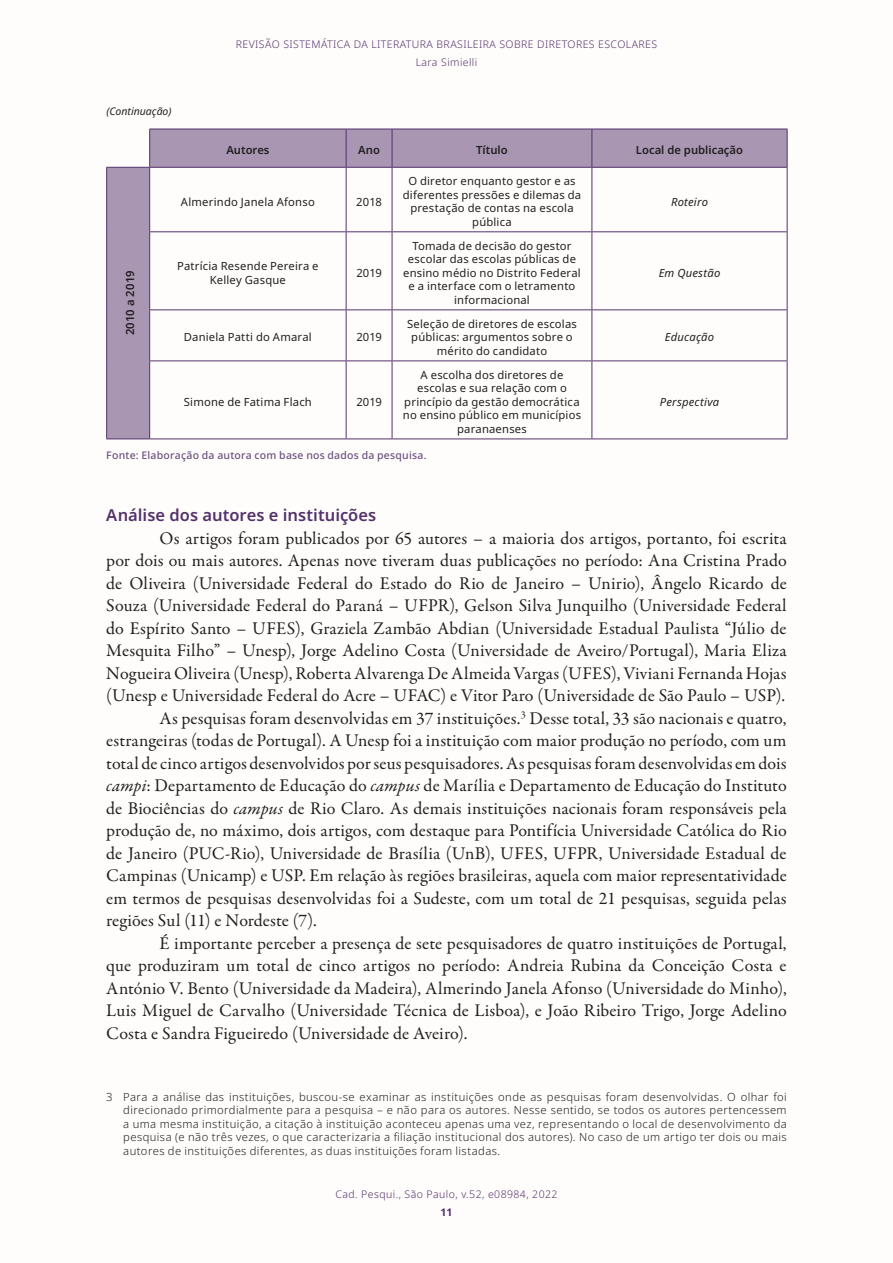
<style>
.page{position:relative;width:893px;height:1263px;background:#fff}
.page>*{position:absolute;margin:0;border:0;box-sizing:border-box;transform-origin:0 0}
.Texto{font:18px/22.5px "Garamond Premr Pro";color:#231f20;text-align:justify}
.subtitulo_2{font:600 16.5px "Noto Sans";color:#54316c}
.tabela_corpo{font:11.25px/13.5px "Noto Sans";letter-spacing:.02em;color:#231f20;text-align:center}
.nota_rodapé{font:300 11.25px/13.5px "Noto Sans";letter-spacing:.03em;color:#231f20;text-align:justify}
.tabela_corpo-2{font:italic 11.25px "Noto Sans";letter-spacing:.015em;color:#231f20}
.tabela_cabeçalho{font:600 11.25px "Noto Sans";color:#231f20}
.tabela_corpo-3{font:600 11.25px "Noto Sans";letter-spacing:.015em;color:#231f20}
.t1{font:300 10.5px/18px "Noto Sans";letter-spacing:.04em;color:#54316c;text-align:center}
.tabela_fonte_nota{font:500 10.5px "Noto Sans";letter-spacing:.02em;color:#6c517f}
.tabela_titulo_2{font:italic 10.5px "Noto Sans";color:#231f20}
.t2{font:700 10.5px "Noto Sans";color:#54316c}
.s1{font-style:italic}
</style>
<div class="page">
<svg style="left:107px;top:130px;width:680px;height:308px"></svg>
<hr style="left:149px;top:129px;width:1px;height:38px;background:#54316c">
<hr style="left:346px;top:129px;width:1px;height:38px;background:#54316c">
<hr style="left:392px;top:129px;width:1px;height:38px;background:#54316c">
<hr style="left:591px;top:129px;width:1px;height:38px;background:#54316c">
<hr style="left:787px;top:129px;width:1px;height:38px;background:#54316c">
<hr style="left:106px;top:167px;width:44px;height:1px;background:#54316c">
<hr style="left:106px;top:168px;width:1px;height:64px;background:#54316c">
<hr style="left:106px;top:232px;width:1px;height:78px;background:#54316c">
<hr style="left:106px;top:310px;width:1px;height:51px;background:#54316c">
<hr style="left:106px;top:361px;width:1px;height:77px;background:#54316c">
<hr style="left:106px;top:438px;width:44px;height:1px;background:#54316c">
<hr style="left:150px;top:167px;width:196px;height:1px;background:#54316c">
<hr style="left:149px;top:168px;width:1px;height:63px;background:#54316c">
<hr style="left:346px;top:167px;width:46px;height:1px;background:#54316c">
<hr style="left:346px;top:168px;width:1px;height:63px;background:#54316c">
<hr style="left:392px;top:167px;width:200px;height:1px;background:#54316c">
<hr style="left:392px;top:168px;width:1px;height:63px;background:#54316c">
<hr style="left:592px;top:167px;width:195px;height:1px;background:#54316c">
<hr style="left:591px;top:168px;width:1px;height:63px;background:#54316c">
<hr style="left:787px;top:168px;width:1px;height:63px;background:#54316c">
<hr style="left:149px;top:231px;width:197px;height:1px;background:#54316c">
<hr style="left:149px;top:232px;width:1px;height:77px;background:#54316c">
<hr style="left:346px;top:231px;width:46px;height:1px;background:#54316c">
<hr style="left:346px;top:232px;width:1px;height:77px;background:#54316c">
<hr style="left:392px;top:231px;width:200px;height:1px;background:#54316c">
<hr style="left:392px;top:232px;width:1px;height:77px;background:#54316c">
<hr style="left:592px;top:231px;width:195px;height:1px;background:#54316c">
<hr style="left:591px;top:232px;width:1px;height:77px;background:#54316c">
<hr style="left:787px;top:232px;width:1px;height:77px;background:#54316c">
<hr style="left:149px;top:309px;width:197px;height:1px;background:#54316c">
<hr style="left:149px;top:310px;width:1px;height:50px;background:#54316c">
<hr style="left:346px;top:309px;width:46px;height:1px;background:#54316c">
<hr style="left:346px;top:310px;width:1px;height:50px;background:#54316c">
<hr style="left:392px;top:309px;width:200px;height:1px;background:#54316c">
<hr style="left:392px;top:310px;width:1px;height:50px;background:#54316c">
<hr style="left:592px;top:309px;width:195px;height:1px;background:#54316c">
<hr style="left:591px;top:310px;width:1px;height:50px;background:#54316c">
<hr style="left:787px;top:310px;width:1px;height:50px;background:#54316c">
<hr style="left:149px;top:360px;width:197px;height:1px;background:#54316c">
<hr style="left:149px;top:361px;width:1px;height:77px;background:#54316c">
<hr style="left:346px;top:360px;width:46px;height:1px;background:#54316c">
<hr style="left:346px;top:361px;width:1px;height:77px;background:#54316c">
<hr style="left:392px;top:360px;width:200px;height:1px;background:#54316c">
<hr style="left:392px;top:361px;width:1px;height:77px;background:#54316c">
<hr style="left:592px;top:360px;width:195px;height:1px;background:#54316c">
<hr style="left:591px;top:361px;width:1px;height:77px;background:#54316c">
<hr style="left:787px;top:361px;width:1px;height:77px;background:#54316c">
<hr style="left:150px;top:438px;width:196px;height:1px;background:#54316c">
<hr style="left:346px;top:438px;width:46px;height:1px;background:#54316c">
<hr style="left:392px;top:438px;width:200px;height:1px;background:#54316c">
<hr style="left:592px;top:438px;width:195px;height:1px;background:#54316c">
<hr style="left:149px;top:129px;width:197px;height:1px;background:#54316c">
<hr style="left:346px;top:129px;width:46px;height:1px;background:#54316c">
<hr style="left:392px;top:129px;width:200px;height:1px;background:#54316c">
<hr style="left:592px;top:129px;width:195px;height:1px;background:#54316c">
<p class="t1" style="left:236px;top:36px;width:423px">REVISÃO SISTEMÁTICA DA LITERATURA BRASILEIRA SOBRE DIRETORES ESCOLARES<br>Lara Simielli</p>
<p class="tabela_titulo_2" style="left:106px;top:104px;width:67px">(Continuação)</p>
<p class="tabela_cabeçalho" style="left:226px;top:142px;width:45px">Autores</p>
<p class="tabela_cabeçalho" style="left:358px;top:142px;width:23px">Ano</p>
<p class="tabela_cabeçalho" style="left:476px;top:142px;width:33px">Título</p>
<p class="tabela_cabeçalho" style="left:636px;top:142px;width:109px">Local de publicação</p>
<p class="tabela_corpo" style="left:181px;top:195px;width:135px">Almerindo Janela Afonso</p>
<p class="tabela_corpo" style="left:356px;top:195px;width:27px">2018</p>
<p class="tabela_corpo" style="left:403px;top:175px;width:180px">O diretor enquanto gestor e as diferentes pressões e dilemas da prestação de contas na escola pública</p>
<p class="tabela_corpo-2" style="left:671px;top:193px;width:38px">Roteiro</p>
<p class="tabela_corpo-3" style="left:122px;top:335px;width:66px;rotate:-90deg">2010 a 2019</p>
<p class="tabela_corpo" style="left:177px;top:260px;width:143px">Patrícia Resende Pereira e<br>Kelley Gasque</p>
<p class="tabela_corpo" style="left:356px;top:266px;width:27px">2019</p>
<p class="tabela_corpo" style="left:184px;top:331px;width:129px">Daniela Patti do Amaral</p>
<p class="tabela_corpo" style="left:356px;top:331px;width:27px">2019</p>
<p class="tabela_corpo" style="left:184px;top:395px;width:129px">Simone de Fatima Flach</p>
<p class="tabela_corpo" style="left:356px;top:395px;width:27px">2019</p>
<p class="tabela_corpo" style="left:403px;top:239px;width:179px">Tomada de decisão do gestor escolar das escolas públicas de ensino médio no Distrito Federal e a interface com o letramento informacional</p>
<p class="tabela_corpo" style="left:407px;top:317px;width:171px">Seleção de diretores de escolas públicas: argumentos sobre o mérito do candidato</p>
<p class="tabela_corpo" style="left:403px;top:368px;width:180px">A escolha dos diretores de escolas e sua relação com o princípio da gestão democrática no ensino público em municípios paranaenses</p>
<p class="tabela_fonte_nota" style="left:106px;top:448px;width:322px">Fonte: Elaboração da autora com base nos dados da pesquisa.</p>
<p class="tabela_corpo-2" style="left:659px;top:265px;width:63px">Em Questão</p>
<p class="tabela_corpo-2" style="left:665px;top:329px;width:51px">Educação</p>
<p class="tabela_corpo-2" style="left:660px;top:394px;width:61px">Perspectiva</p>
<p class="subtitulo_2" style="left:106px;top:504px;width:271px">Análise dos autores e instituições</p>
<p class="Texto" style="left:106px;top:527px;width:682px;text-indent:53px">Os artigos foram publicados por 65 autores – a maioria dos artigos, portanto, foi escrita por dois ou mais autores. Apenas nove tiveram duas publicações no período: Ana Cristina Prado de Oliveira (Universidade Federal do Estado do Rio de Janeiro – Unirio), Ângelo Ricardo de Souza (Universidade Federal do Paraná – UFPR), Gelson Silva Junquilho (Universidade Federal do Espírito Santo – UFES), Graziela Zambão Abdian (Universidade Estadual Paulista “Júlio de Mesquita Filho” – Unesp), Jorge Adelino Costa (Universidade de Aveiro/Portugal), Maria Eliza Nogueira Oliveira (Unesp), Roberta Alvarenga De Almeida Vargas (UFES), Viviani Fernanda Hojas (Unesp e Universidade Federal do Acre – UFAC) e Vitor Paro (Universidade de São Paulo – USP).</p>
<p class="Texto" style="left:106px;top:707px;width:682px;text-indent:53px">As pesquisas foram desenvolvidas em 37 instituições.<sup>3</sup> Desse total, 33 são nacionais e quatro, estrangeiras (todas de Portugal). A Unesp foi a instituição com maior produção no período, com um total de cinco artigos desenvolvidos por seus pesquisadores. As pesquisas foram desenvolvidas em dois <span class="s1">campi</span>: Departamento de Educação do <span class="s1">campus</span> de Marília e Departamento de Educação do Instituto de Biociências do <span class="s1">campus</span> de Rio Claro. As demais instituições nacionais foram responsáveis pela produção de, no máximo, dois artigos, com destaque para Pontifícia Universidade Católica do Rio de Janeiro (PUC-Rio), Universidade de Brasília (UnB), UFES, UFPR, Universidade Estadual de Campinas (Unicamp) e USP. Em relação às regiões brasileiras, aquela com maior representatividade em termos de pesquisas desenvolvidas foi a Sudeste, com um total de 21 pesquisas, seguida pelas regiões Sul (11) e Nordeste (7).</p>
<p class="Texto" style="left:106px;top:932px;width:682px;text-indent:53px">É importante perceber a presença de sete pesquisadores de quatro instituições de Portugal, que produziram um total de cinco artigos no período: Andreia Rubina da Conceição Costa e António V. Bento (Universidade da Madeira), Almerindo Janela Afonso (Universidade do Minho), Luis Miguel de Carvalho (Universidade Técnica de Lisboa), e João Ribeiro Trigo, Jorge Adelino Costa e Sandra Figueiredo (Universidade de Aveiro).</p>
<p class="nota_rodapé" style="left:123px;top:1090px;width:665px;text-indent:-17px">3 Para a análise das instituições, buscou-se examinar as instituições onde as pesquisas foram desenvolvidas. O olhar foi direcionado primordialmente para a pesquisa – e não para os autores. Nesse sentido, se todos os autores pertencessem a uma mesma instituição, a citação à instituição aconteceu apenas uma vez, representando o local de desenvolvimento da pesquisa (e não três vezes, o que caracterizaria a filiação institucional dos autores). No caso de um artigo ter dois ou mais autores de instituições diferentes, as duas instituições foram listadas.</p>
<p class="t1" style="left:335px;top:1186px;width:224px">Cad. Pesqui., São Paulo, v.52, e08984, 2022</p>
<p class="t2" style="left:440px;top:1205px;width:14px">11</p>
</div>
